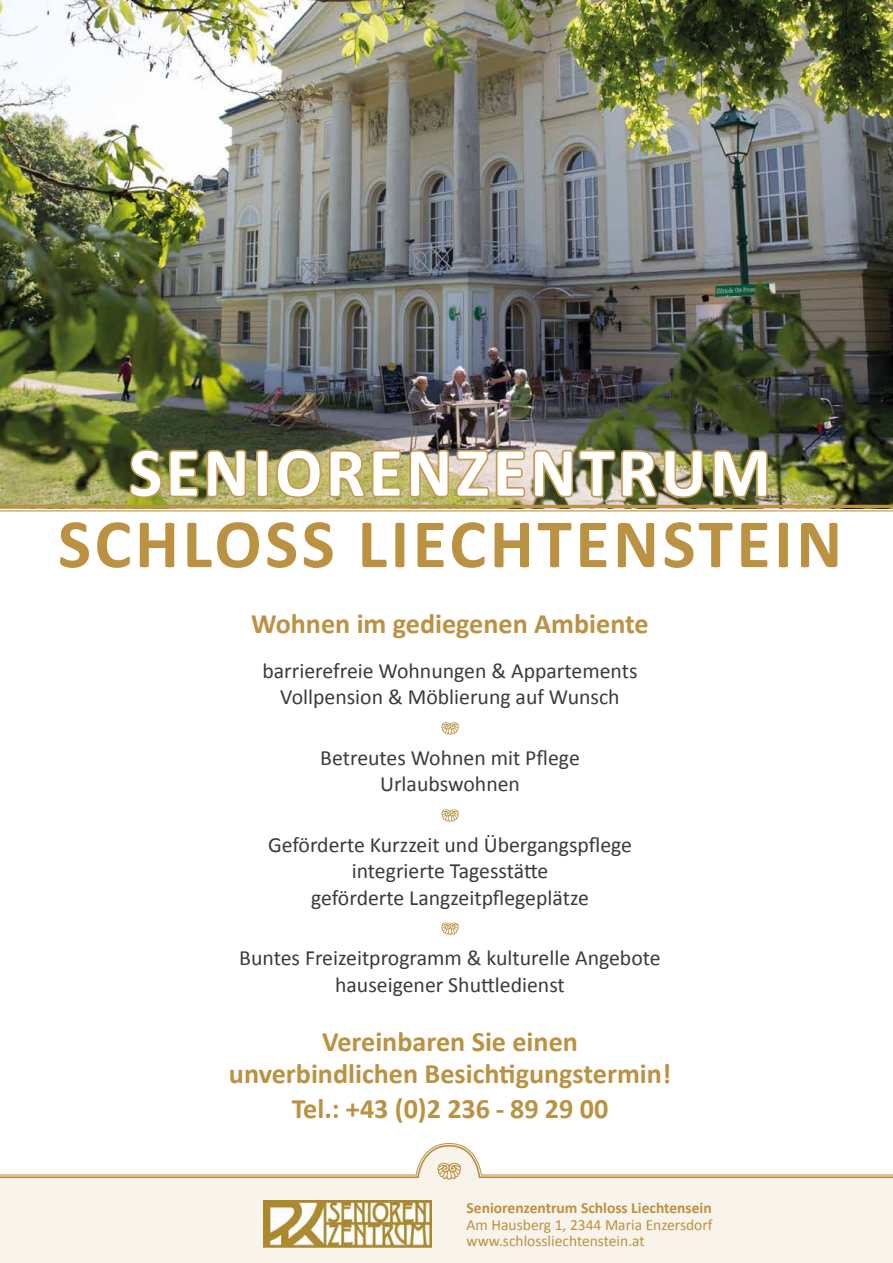
<style>
.page{position:relative;width:893px;height:1263px;background:#fff}
.page>*{position:absolute;margin:0;border:0;box-sizing:border-box;transform-origin:0 0}
.t1{font:700 69.9px "Calibri";letter-spacing:.05em;color:#bb9142}
.t2{font:700 69.9px "Calibri";letter-spacing:.05em;color:#fff}
.t3{font:700 28.2px/33.6px "Calibri";color:#bb9142;text-align:center}
.t4{font:21.75px/26.1px "Calibri";color:#3b3b3a;text-align:center}
.t5{font:15.6px/16.4px "Calibri";color:#bb9142}
.t6{font:700 15.6px "Calibri";color:#bb9142}
</style>
<div class="page">
<img style="left:0;top:0;width:893px;height:508px">
<svg style="left:441px;top:722px;width:18px;height:13px"></svg>
<svg style="left:441px;top:809px;width:18px;height:13px"></svg>
<svg style="left:441px;top:922px;width:18px;height:13px"></svg>
<div style="left:0;top:1180px;width:893px;height:83px;background:#f8f3eb"></div>
<svg style="left:0;top:1143px;width:893px;height:37px"></svg>
<img style="left:264px;top:1201px;width:168px;height:46px">
<img style="left:127px;top:438px;width:644px;height:62px">
<h1 class="t2" style="left:129px;top:428px;width:643px">SENIORENZENTRUM</h1>
<h1 class="t1" style="left:58px;top:499px;width:786px">SCHLOSS LIECHTENSTEIN</h1>
<p class="t3" style="left:251px;top:607px;width:399px">Wohnen im gediegenen Ambiente</p>
<p class="t4" style="left:262px;top:657px;width:377px">barrierefreie Wohnungen &amp; Appartements<br>Vollpension &amp; Möblierung auf Wunsch</p>
<p class="t4" style="left:320px;top:744px;width:261px">Betreutes Wohnen mit Pflege<br>Urlaubswohnen</p>
<p class="t4" style="left:268px;top:831px;width:365px">Geförderte Kurzzeit und Übergangspflege integrierte Tagesstätte<br>geförderte Langzeitpflegeplätze</p>
<p class="t4" style="left:239px;top:944px;width:423px">Buntes Freizeitprogramm &amp; kulturelle Angebote hauseigener Shuttledienst</p>
<p class="t3" style="left:229px;top:1024px;width:444px">Vereinbaren Sie einen unverbindlichen Besichtigungstermin!<br>Tel.: +43 (0)2 236 - 89 29 00</p>
<p class="t6" style="left:467px;top:1198px;width:247px">Seniorenzentrum Schloss Liechtensein</p>
<p class="t5" style="left:467px;top:1216px;width:247px">Am Hausberg 1, 2344 Maria Enzersdorf www.schlossliechtenstein.at</p>
</div>
